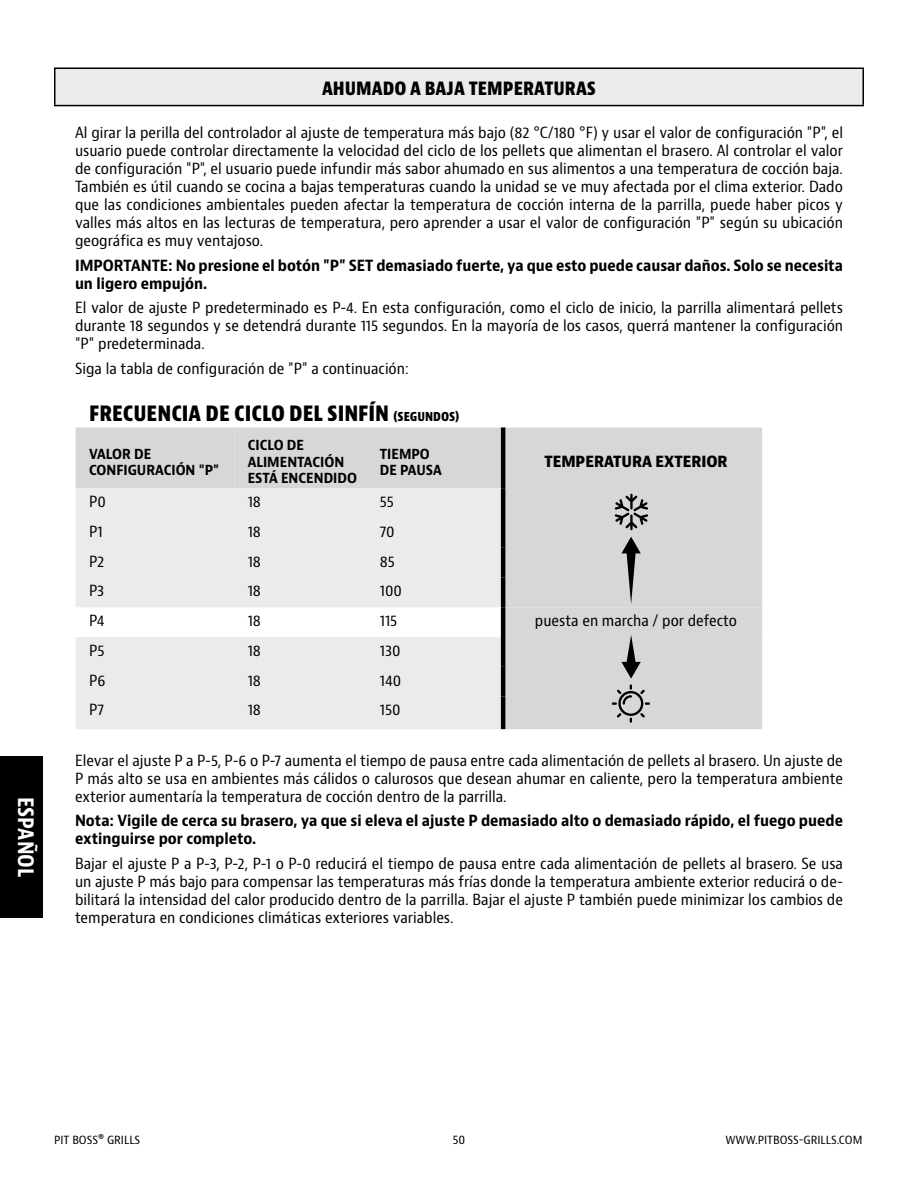
<style>
.page{position:relative;width:918px;height:1188px;background:#fff}
.page>*{position:absolute;margin:0;border:0;box-sizing:border-box;transform-origin:0 0}
.t1{font:700 condensed 22.65px "Bernina Sans";color:#fff}
.t2{font:700 condensed 22.5px "Bernino Sans";color:#000}
.t3{font:700 condensed 19.5px "Bernino Sans";color:#000}
.t4{font:condensed 15px/18px "Bernino Sans";color:#000;text-align:justify}
.t5{font:700 condensed 15px/18px "Bernino Sans";color:#000}
.t6{font:700 condensed 15px "Bernino Sans";color:#000}
.t7{font:700 condensed 13.5px/16.2px "Bernino Sans";color:#000}
.t8{font:condensed 12px "Bernino Sans";color:#000}
.s1{font-size:13.05px}
</style>
<div class="page">
<div style="left:0;top:756px;width:43px;height:162px;background:#000"></div>
<div style="left:55px;top:68px;width:808px;height:38px;background:#ebebeb"></div>
<hr style="left:862px;top:69px;width:2px;height:36px;background:#000">
<hr style="left:54px;top:68px;width:810px;height:1px;background:#000">
<hr style="left:54px;top:69px;width:2px;height:36px;background:#000">
<hr style="left:54px;top:105px;width:810px;height:1px;background:#000">
<div style="left:76px;top:428px;width:158px;height:60px;background:#d7d7d7"></div>
<div style="left:234px;top:428px;width:528px;height:301px;background:#d7d7d7"></div>
<svg style="left:76px;top:488px;width:425px;height:241px;background:#ededed"></svg>
<hr style="left:501px;top:428px;width:4px;height:60px;background:#000">
<hr style="left:501px;top:488px;width:4px;height:30px;background:#000">
<hr style="left:501px;top:518px;width:4px;height:30px;background:#000">
<hr style="left:501px;top:548px;width:4px;height:30px;background:#000">
<hr style="left:501px;top:578px;width:4px;height:29px;background:#000">
<hr style="left:501px;top:607px;width:4px;height:30px;background:#000">
<hr style="left:501px;top:637px;width:4px;height:30px;background:#000">
<hr style="left:501px;top:667px;width:4px;height:30px;background:#000">
<hr style="left:501px;top:697px;width:4px;height:32px;background:#000">
<svg style="left:615px;top:494px;width:33px;height:36px"></svg>
<svg style="left:612px;top:635px;width:38px;height:88px;background:#b2b2b2"></svg>
<svg style="left:621px;top:537px;width:20px;height:67px"></svg>
<h1 class="t1" style="left:40px;top:797px;width:82px;rotate:90deg">ESPAÑOL</h1>
<h3 class="t3" style="left:322px;top:76px;width:275px">AHUMADO A BAJA TEMPERATURAS</h3>
<p class="t4" style="left:75px;top:124px;width:770px">Al girar la perilla del controlador al ajuste de temperatura más bajo (82 °C/180 °F) y usar el valor de configuración "P", el usuario puede controlar directamente la velocidad del ciclo de los pellets que alimentan el brasero. Al controlar el valor de configuración "P", el usuario puede infundir más sabor ahumado en sus alimentos a una temperatura de cocción baja.<br>También es útil cuando se cocina a bajas temperaturas cuando la unidad se ve muy afectada por el clima exterior. Dado que las condiciones ambientales pueden afectar la temperatura de cocción interna de la parrilla, puede haber picos y valles más altos en las lecturas de temperatura, pero aprender a usar el valor de configuración "P" según su ubicación geográfica es muy ventajoso.</p>
<p class="t5" style="left:75px;top:257px;width:770px">IMPORTANTE: No presione el botón "P" SET demasiado fuerte, ya que esto puede causar daños. Solo se necesita un ligero empujón.</p>
<p class="t4" style="left:75px;top:299px;width:770px">El valor de ajuste P predeterminado es P-4. En esta configuración, como el ciclo de inicio, la parrilla alimentará pellets durante 18 segundos y se detendrá durante 115 segundos. En la mayoría de los casos, querrá mantener la configuración "P" predeterminada.</p>
<p class="t4" style="left:75px;top:360px;width:335px">Siga la tabla de configuración de "P" a continuación:</p>
<h2 class="t2" style="left:89px;top:399px;width:372px">FRECUENCIA DE CICLO DEL SINFÍN <span class="s1">(SEGUNDOS)</span></h2>
<p class="t7" style="left:89px;top:446px;width:132px">VALOR DE<br>CONFIGURACIÓN "P"</p>
<p class="t7" style="left:248px;top:438px;width:111px">CICLO DE<br>ALIMENTACIÓN<br>ESTÁ ENCENDIDO</p>
<p class="t7" style="left:380px;top:446px;width:63px">TIEMPO<br>DE PAUSA</p>
<p class="t6" style="left:544px;top:452px;width:185px">TEMPERATURA EXTERIOR</p>
<p class="t4" style="left:89px;top:493px;width:18px">P0</p>
<p class="t4" style="left:248px;top:493px;width:15px">18</p>
<p class="t4" style="left:380px;top:493px;width:15px">55</p>
<p class="t4" style="left:89px;top:523px;width:15px">P1</p>
<p class="t4" style="left:248px;top:523px;width:15px">18</p>
<p class="t4" style="left:380px;top:523px;width:16px">70</p>
<p class="t4" style="left:89px;top:552px;width:17px">P2</p>
<p class="t4" style="left:248px;top:552px;width:15px">18</p>
<p class="t4" style="left:380px;top:552px;width:17px">85</p>
<p class="t4" style="left:89px;top:582px;width:17px">P3</p>
<p class="t4" style="left:248px;top:582px;width:15px">18</p>
<p class="t4" style="left:380px;top:582px;width:24px">100</p>
<p class="t4" style="left:89px;top:612px;width:17px">P4</p>
<p class="t4" style="left:248px;top:612px;width:15px">18</p>
<p class="t4" style="left:380px;top:612px;width:19px">115</p>
<p class="t4" style="left:535px;top:612px;width:204px">puesta en marcha / por defecto</p>
<p class="t4" style="left:89px;top:642px;width:17px">P5</p>
<p class="t4" style="left:248px;top:642px;width:15px">18</p>
<p class="t4" style="left:380px;top:642px;width:22px">130</p>
<p class="t4" style="left:89px;top:672px;width:18px">P6</p>
<p class="t4" style="left:248px;top:672px;width:15px">18</p>
<p class="t4" style="left:380px;top:672px;width:23px">140</p>
<p class="t4" style="left:89px;top:701px;width:16px">P7</p>
<p class="t4" style="left:248px;top:701px;width:15px">18</p>
<p class="t4" style="left:380px;top:701px;width:22px">150</p>
<p class="t4" style="left:75px;top:752px;width:769px">Elevar el ajuste P a P-5, P-6 o P-7 aumenta el tiempo de pausa entre cada alimentación de pellets al brasero. Un ajuste de P más alto se usa en ambientes más cálidos o calurosos que desean ahumar en caliente, pero la temperatura ambiente exterior aumentaría la temperatura de cocción dentro de la parrilla.</p>
<p class="t5" style="left:75px;top:812px;width:770px">Nota: Vigile de cerca su brasero, ya que si eleva el ajuste P demasiado alto o demasiado rápido, el fuego puede extinguirse por completo.</p>
<p class="t4" style="left:75px;top:855px;width:770px">Bajar el ajuste P a P-3, P-2, P-1 o P-0 reducirá el tiempo de pausa entre cada alimentación de pellets al brasero. Se usa un ajuste P más bajo para compensar las temperaturas más frías donde la temperatura ambiente exterior reducirá o de&shy;bilitará la intensidad del calor producido dentro de la parrilla. Bajar el ajuste P también puede minimizar los cambios de temperatura en condiciones climáticas exteriores variables.</p>
<p class="t8" style="left:54px;top:1132px;width:88px">PIT BOSS® GRILLS</p>
<p class="t8" style="left:453px;top:1132px;width:14px">50</p>
<p class="t8" style="left:725px;top:1132px;width:139px">WWW.PITBOSS-GRILLS.COM</p>
</div>
